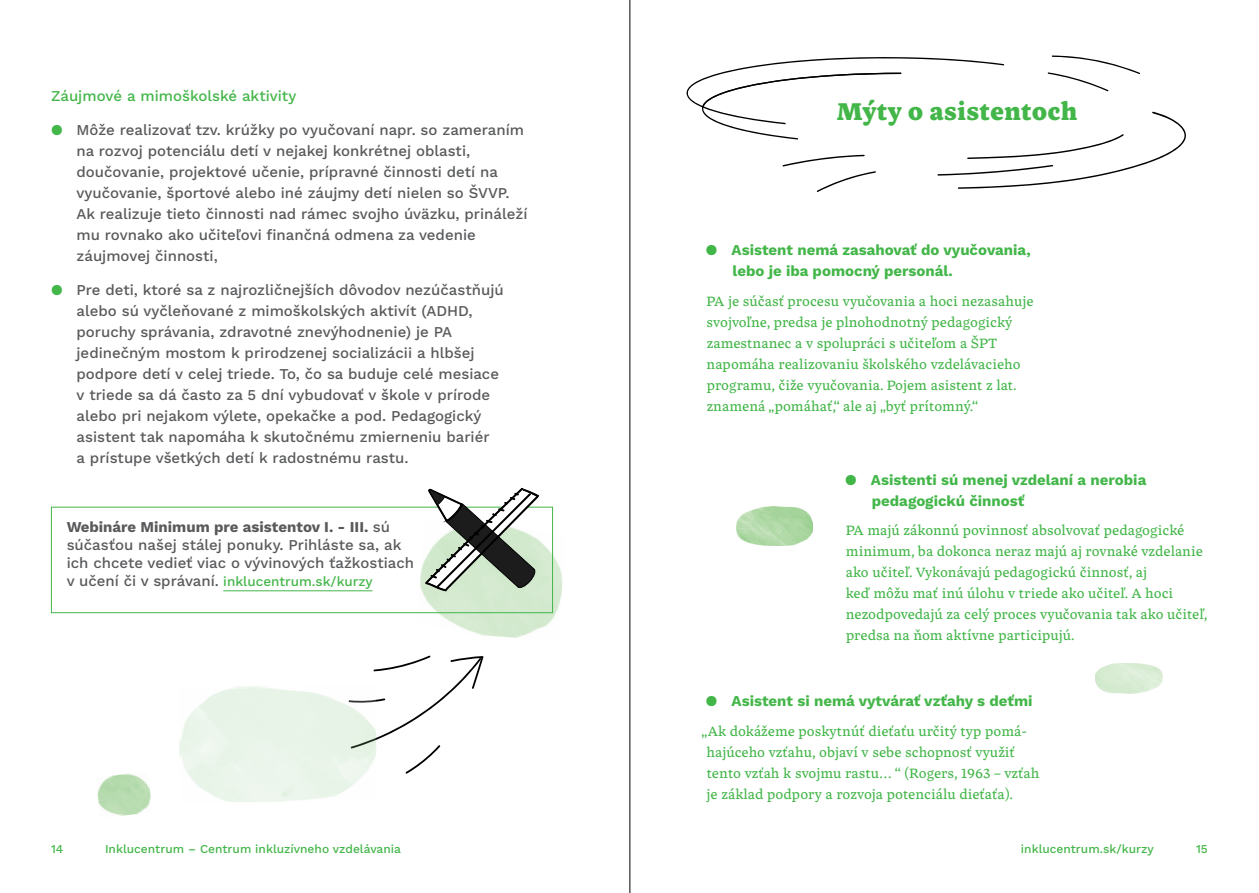
<style>
.page{position:relative;width:1259px;height:893px;background:#fff}
.page>*{position:absolute;margin:0;border:0;box-sizing:border-box;transform-origin:0 0}
.t1{font:900 27px "Inka B Small";color:#43b649}
.t2{font:500 15px/21px "Work Sans";color:#58595b}
.t3{font:15px/21px "Inka B Small";color:#43b649}
.t4{font:700 15px/21px "Work Sans";color:#43b649}
.t5{font:500 15px "Work Sans";color:#43b649}
.t6{font:500 13.5px "Work Sans";color:#43b649}
.t7{font:500 12px "Work Sans";color:#43b649}
.s1{color:#43b649}
.s2{font-weight:700}
.s3{font-size:15px;color:#58595b}
</style>
<div class="page">
<img style="left:417px;top:519px;width:146px;height:119px">
<img style="left:737px;top:507px;width:75px;height:39px">
<img style="left:1095px;top:663px;width:67px;height:30px">
<svg style="left:373px;top:656px;width:110px;height:118px"></svg>
<img style="left:179px;top:685px;width:198px;height:117px">
<svg style="left:686px;top:56px;width:500px;height:136px"></svg>
<img style="left:97px;top:773px;width:54px;height:43px">
<hr style="left:223px;top:590px;width:149px;height:1px;background:#43b649">
<div style="left:51px;top:507px;width:502px;height:106px;border:1px solid #43b649"></div>
<svg style="left:425px;top:488px;width:114px;height:104px"></svg>
<hr style="left:629px;top:0;width:1px;height:893px;background:#000">
<p class="t5" style="left:51px;top:85px;width:247px">Záujmové a mimoškolské aktivity</p>
<p class="t2" style="left:77px;top:119px;width:452px;text-indent:-26px"><span class="s1">●</span> Môže realizovať tzv. krúžky po vyučovaní napr. so zameraním na rozvoj potenciálu detí v nejakej konkrétnej oblasti, doučovanie, projektové učenie, prípravné činnosti detí na vyučovanie, športové alebo iné záujmy detí nielen so ŠVVP.<br>Ak realizuje tieto činnosti nad rámec svojho úväzku, prináleží mu rovnako ako učiteľovi finančná odmena za vedenie záujmovej činnosti,</p>
<p class="t2" style="left:77px;top:278px;width:429px;text-indent:-26px"><span class="s1">●</span> Pre deti, ktoré sa z najrozličnejších dôvodov nezúčastňujú alebo sú vyčleňované z mimoškolských aktivít (ADHD, poruchy správania, zdravotné znevýhodnenie) je PA jedinečným mostom k prirodzenej socializácii a hlbšej podpore detí v celej triede. To, čo sa buduje celé mesiace v triede sa dá často za 5 dní vybudovať v škole v prírode alebo pri nejakom výlete, opekačke a pod. Pedagogický asistent tak napomáha k skutočnému zmierneniu bariér<br>a prístupe všetkých detí k radostnému rastu.</p>
<p class="t2" style="left:67px;top:518px;width:349px;line-height:18px"><span class="s2">Webináre Minimum pre asistentov I. - III.</span> sú súčasťou našej stálej ponuky. Prihláste sa, ak ich chcete vedieť viac o vývinových ťažkostiach</p>
<p class="t6" style="left:67px;top:571px;width:307px"><span class="s3">v učení či v správaní.</span> inklucentrum.sk/kurzy</p>
<h1 class="t1" style="left:836px;top:96px;width:242px">Mýty o asistentoch</h1>
<p class="t4" style="left:732px;top:239px;width:300px;text-indent:-27px">● Asistent nemá zasahovať do vyučovania, lebo je iba pomocný personál.</p>
<p class="t3" style="left:706px;top:291px;width:328px">PA je súčasť procesu vyučovania a hoci nezasahuje svojvoľne, predsa je plnohodnotný pedagogický zamestnanec a v spolupráci s učiteľom a ŠPT napomáha realizovaniu školského vzdelávacieho programu, čiže vyučovania. Pojem asistent z lat. znamená „pomáhať,“ ale aj „byť prítomný.“</p>
<p class="t4" style="left:871px;top:468px;width:276px;text-indent:-27px">● Asistenti sú menej vzdelaní a nerobia pedagogickú činnosť</p>
<p class="t3" style="left:845px;top:520px;width:363px">PA majú zákonnú povinnosť absolvovať pedagogické minimum, ba dokonca neraz majú aj rovnaké vzdelanie ako učiteľ. Vykonávajú pedagogickú činnosť, aj<br>keď môžu mať inú úlohu v triede ako učiteľ. A hoci nezodpovedajú za celý proces vyučovania tak ako učiteľ, predsa na ňom aktívne participujú.</p>
<p class="t4" style="left:705px;top:690px;width:328px">● Asistent si nemá vytvárať vzťahy s deťmi</p>
<p class="t3" style="left:706px;top:721px;width:334px;text-indent:-5px">„Ak dokážeme poskytnúť dieťaťu určitý typ pomá&shy;hajúceho vzťahu, objaví v sebe schopnosť využiť tento vzťah k svojmu rastu... “ (Rogers, 1963 – vzťah je základ podpory a rozvoja potenciálu dieťaťa).</p>
<p class="t7" style="left:51px;top:840px;width:14px">14</p>
<p class="t7" style="left:105px;top:840px;width:297px">Inklucentrum – Centrum inkluzívneho vzdelávania</p>
<p class="t7" style="left:1021px;top:840px;width:134px">inklucentrum.sk/kurzy</p>
<p class="t7" style="left:1196px;top:840px;width:13px">15</p>
</div>
